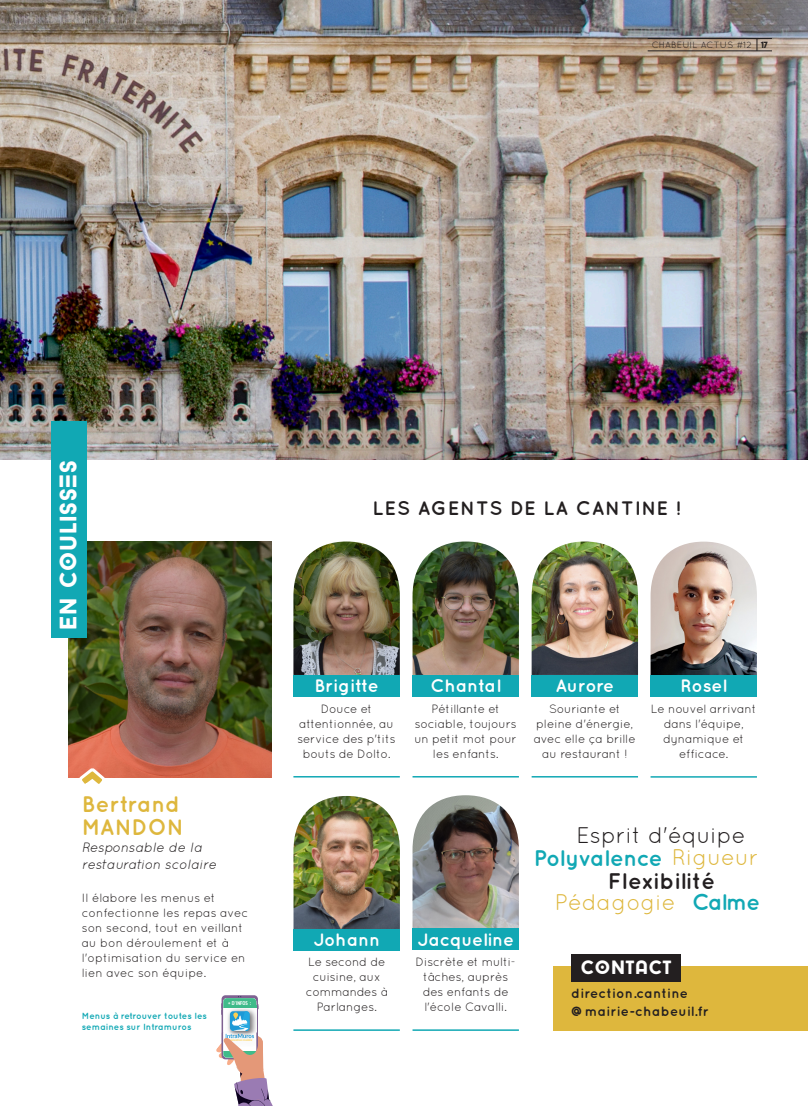
<style>
.page{position:relative;width:808px;height:1106px;background:#fff}
.page>*{position:absolute;margin:0;border:0;box-sizing:border-box;transform-origin:0 0}
.t1{font:900 24px "Baron Neue";letter-spacing:.02em;color:#fff}
.t2{font:700 22.65px "Quicksand";letter-spacing:-.04em;color:#11a8b4}
.t3{font:22.65px "Quicksand";color:#231f20}
.t4{font:700 22.65px "Quicksand";color:#231f20}
.t5{font:22.65px "Quicksand";color:#deb73d}
.t6{font:700 22.5px "Quicksand";color:#deb73d}
.t7{font:700 19.5px "Quicksand";letter-spacing:.05em;color:#231f20}
.t8{font:900 19.5px "Baron Neue";letter-spacing:.02em;color:#fff}
.t9{font:700 18px "Quicksand";letter-spacing:-.005em;color:#fff}
.t10{font:700 13.5px/17.2px "Quicksand";letter-spacing:.02em;color:#231f20}
.t11{font:italic 13.5px/17.2px "Quicksand";color:#231f20}
.t12{font:12px/15px "Quicksand";letter-spacing:-.01em;color:#231f20;text-align:center}
.t13{font:700 9px/10.5px "Quicksand";color:#11a8b4}
.t14{font:9px "Quicksand";letter-spacing:.03em;color:#231f20}
.t15{font:700 condensed 5.4px "PT Sans";color:#fff}
.t16{font:italic 600 3.15px "Myriad Pro";color:#fed052}
.s1{font-family:"Baron Neue";font-weight:900}
.s2{font-weight:400;color:#deb73d}
</style>
<div class="page">
<div style="left:554px;top:966px;width:254px;height:64px;background:#deb73d"></div>
<img style="left:0;top:0;width:808px;height:459px">
<img style="left:68px;top:541px;width:203px;height:236px">
<img style="left:293px;top:541px;width:107px;height:134px">
<img style="left:412px;top:541px;width:107px;height:134px">
<img style="left:532px;top:541px;width:106px;height:134px">
<img style="left:293px;top:796px;width:107px;height:133px">
<div style="left:293px;top:929px;width:107px;height:21px;background:#11a8b4"></div>
<img style="left:412px;top:795px;width:107px;height:133px">
<div style="left:412px;top:928px;width:107px;height:22px;background:#11a8b4"></div>
<div style="left:51px;top:421px;width:36px;height:216px;background:#11a8b4"></div>
<div style="left:571px;top:953px;width:110px;height:28px;background:#231f20"></div>
<svg style="left:78px;top:765px;width:27px;height:19px"></svg>
<div style="left:293px;top:675px;width:107px;height:21px;background:#11a8b4"></div>
<div style="left:412px;top:675px;width:107px;height:21px;background:#11a8b4"></div>
<div style="left:532px;top:675px;width:106px;height:21px;background:#11a8b4"></div>
<hr style="left:293px;top:776px;width:107px;height:1px;background:#11a8b4">
<hr style="left:412px;top:776px;width:107px;height:1px;background:#11a8b4">
<hr style="left:532px;top:776px;width:106px;height:1px;background:#11a8b4">
<hr style="left:293px;top:1029px;width:107px;height:1px;background:#11a8b4">
<hr style="left:412px;top:1029px;width:107px;height:1px;background:#11a8b4">
<img style="left:650px;top:541px;width:107px;height:134px">
<div style="left:650px;top:675px;width:107px;height:21px;background:#11a8b4"></div>
<hr style="left:650px;top:776px;width:107px;height:1px;background:#11a8b4">
<svg style="left:216px;top:996px;width:57px;height:110px"></svg>
<svg style="left:757px;top:39px;width:1px;height:12px"></svg>
<hr style="left:648px;top:38px;width:124px;height:1px;background:#231f20">
<hr style="left:648px;top:51px;width:124px;height:1px;background:#231f20">
<p class="t14" style="left:652px;top:39px;width:118px">CHABEUIL ACTUS #12 <span class="s1">17</span></p>
<p class="t1" style="left:53px;top:630px;width:171px;rotate:-90deg">EN COULISSES</p>
<p class="t6" style="left:82px;top:791px;width:100px">Bertrand</p>
<p class="t6" style="left:82px;top:813px;width:104px">MANDON</p>
<p class="t11" style="left:82px;top:838px;width:137px">Responsable de la restauration scolaire</p>
<p class="t12" style="left:82px;top:889px;width:168px;text-align:left">Il élabore les menus et confectionne les repas avec son second, tout en veillant au bon déroulement et à l'optimisation du service en lien avec son équipe.</p>
<p class="t13" style="left:82px;top:1010px;width:127px">Menus à retrouver toutes les semaines sur Intramuros</p>
<p class="t15" style="left:228px;top:999px;width:25px">+ D’INFOS :</p>
<p class="t16" style="left:227px;top:1038px;width:26px">Application mobile</p>
<p class="t7" style="left:373px;top:497px;width:309px">LES AGENTS DE LA CANTINE !</p>
<p class="t9" style="left:315px;top:674px;width:66px">Brigitte</p>
<p class="t9" style="left:431px;top:674px;width:72px">Chantal</p>
<p class="t9" style="left:555px;top:674px;width:60px">Aurore</p>
<p class="t12" style="left:297px;top:701px;width:100px">Douce et attentionnée, au service des p'tits bouts de Dolto.</p>
<p class="t12" style="left:415px;top:701px;width:104px">Pétillante et sociable, toujours un petit mot pour les enfants.</p>
<p class="t12" style="left:534px;top:701px;width:104px">Souriante et pleine d'énergie, avec elle ça brille au restaurant !</p>
<p class="t9" style="left:680px;top:674px;width:48px">Rosel</p>
<p class="t12" style="left:651px;top:701px;width:107px">Le nouvel arrivant dans l'équipe, dynamique et efficace.</p>
<p class="t9" style="left:313px;top:929px;width:68px">Johann</p>
<p class="t9" style="left:417px;top:928px;width:98px">Jacqueline</p>
<p class="t12" style="left:306px;top:954px;width:83px">Le second de cuisine, aux commandes à<br>Parlanges.</p>
<p class="t12" style="left:416px;top:954px;width:102px">Discrète et multi&shy;tâches, auprès des enfants de l'école Cavalli.</p>
<p class="t3" style="left:576px;top:822px;width:170px">Esprit d'équipe</p>
<p class="t2" style="left:534px;top:844px;width:227px">Polyvalence <span class="s2">Rigueur</span></p>
<p class="t5" style="left:555px;top:888px;width:122px">Pédagogie</p>
<p class="t4" style="left:608px;top:867px;width:109px">Flexibilité</p>
<p class="t2" style="left:692px;top:888px;width:70px">Calme</p>
<p class="t8" style="left:581px;top:955px;width:92px">CONTACT</p>
<p class="t10" style="left:571px;top:984px;width:139px">direction.cantine @mairie-chabeuil.fr</p>
</div>
